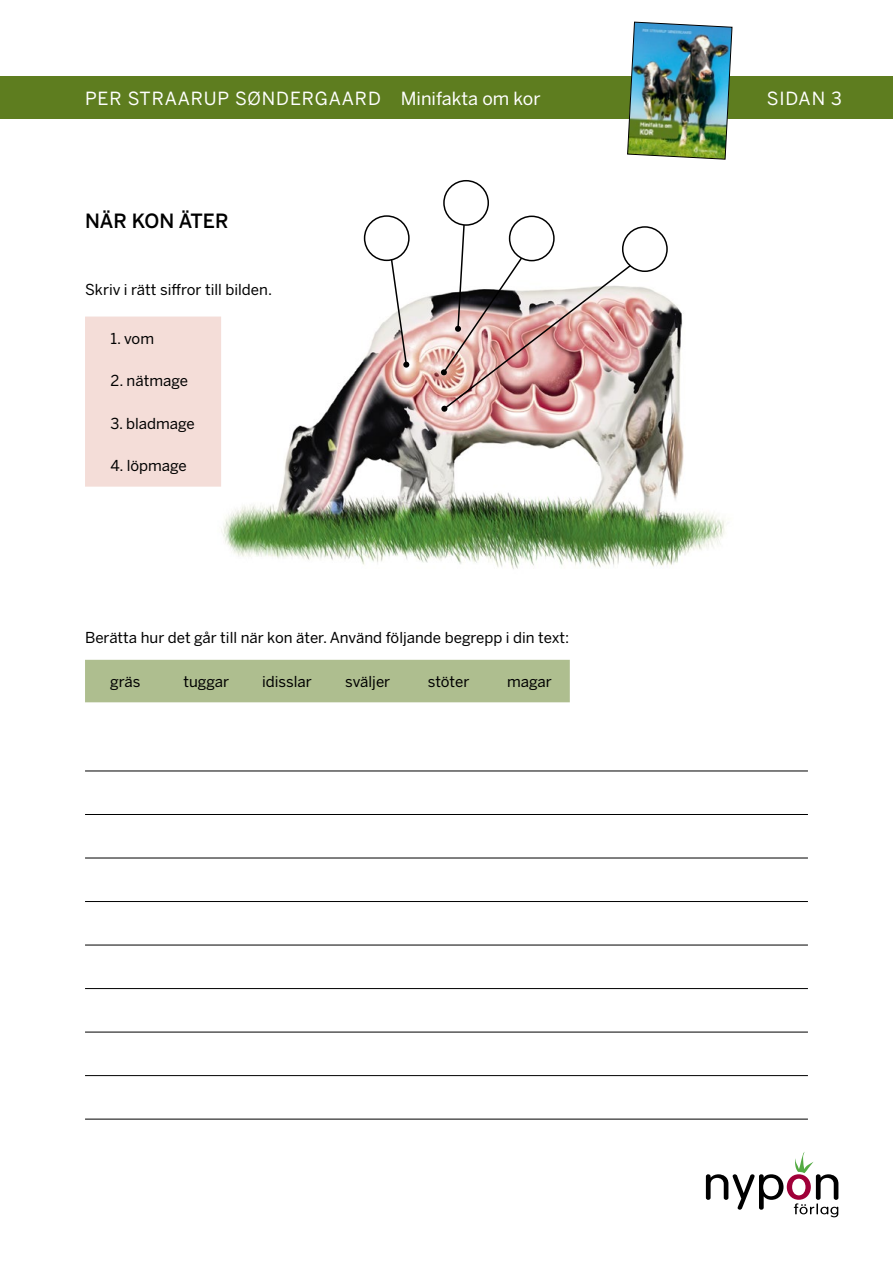
<style>
.page{position:relative;width:893px;height:1263px;background:#fff}
.page>*{position:absolute;margin:0;border:0;box-sizing:border-box;transform-origin:0 0}
.t1{font:500 19.5px "Benton Sans";color:#000}
.t2{font:18px "Benton Sans";letter-spacing:.04em;color:#fff}
.t3{font:15px "Benton Sans";color:#000}
</style>
<div class="page">
<div style="left:0;top:77px;width:893px;height:42px;background:#5e7d1f"></div>
<img style="left:627px;top:21px;width:106px;height:139px">
<svg style="left:706px;top:1152px;width:132px;height:65px"></svg>
<img style="left:207px;top:294px;width:518px;height:275px">
<img style="left:441px;top:183px;width:222px;height:229px">
<svg style="left:385px;top:220px;width:24px;height:148px"></svg>
<div style="left:365px;top:216px;width:44px;height:44px;background:#fff;border-radius:50%"></div>
<div style="left:364px;top:215px;width:46px;height:46px;border:2px solid #000;border-radius:50%"></div>
<div style="left:444px;top:181px;width:44px;height:44px;background:#fff;border-radius:50%"></div>
<div style="left:443px;top:180px;width:46px;height:46px;border:2px solid #000;border-radius:50%"></div>
<div style="left:510px;top:216px;width:44px;height:45px;background:#fff;border-radius:50%"></div>
<div style="left:509px;top:216px;width:46px;height:45px;border:2px solid #000;border-radius:50%"></div>
<div style="left:623px;top:227px;width:44px;height:44px;background:#fff;border-radius:50%"></div>
<div style="left:622px;top:226px;width:46px;height:46px;border:2px solid #000;border-radius:50%"></div>
<div style="left:85px;top:317px;width:136px;height:170px;background:#f4ddd8"></div>
<hr style="left:85px;top:771px;width:723px;height:1px;background:#000">
<hr style="left:85px;top:814px;width:723px;height:1px;background:#000">
<hr style="left:85px;top:858px;width:723px;height:1px;background:#000">
<hr style="left:85px;top:901px;width:723px;height:1px;background:#000">
<hr style="left:85px;top:945px;width:723px;height:1px;background:#000">
<hr style="left:85px;top:988px;width:723px;height:1px;background:#000">
<hr style="left:85px;top:1032px;width:723px;height:1px;background:#000">
<hr style="left:85px;top:1075px;width:723px;height:1px;background:#000">
<hr style="left:85px;top:1119px;width:723px;height:1px;background:#000">
<div style="left:85px;top:660px;width:485px;height:42px;background:#aebe8f"></div>
<p class="t2" style="left:85px;top:87px;width:457px">PER STRAARUP SØNDERGAARD Minifakta om kor</p>
<p class="t2" style="left:767px;top:87px;width:77px">SIDAN 3</p>
<h1 class="t1" style="left:85px;top:209px;width:145px">NÄR KON ÄTER</h1>
<p class="t3" style="left:85px;top:281px;width:189px">Skriv i rätt siffror till bilden.</p>
<p class="t3" style="left:111px;top:329px;width:45px">1. vom</p>
<p class="t3" style="left:111px;top:372px;width:79px">2. nätmage</p>
<p class="t3" style="left:111px;top:414px;width:86px">3. bladmage</p>
<p class="t3" style="left:111px;top:457px;width:78px">4. löpmage</p>
<p class="t3" style="left:85px;top:629px;width:486px">Berätta hur det går till när kon äter. Använd följande begrepp i din text:</p>
<p class="t3" style="left:110px;top:672px;width:32px">gräs</p>
<p class="t3" style="left:183px;top:672px;width:47px">tuggar</p>
<p class="t3" style="left:262px;top:672px;width:51px">idisslar</p>
<p class="t3" style="left:345px;top:672px;width:46px">sväljer</p>
<p class="t3" style="left:428px;top:672px;width:43px">stöter</p>
<p class="t3" style="left:507px;top:672px;width:46px">magar</p>
</div>
